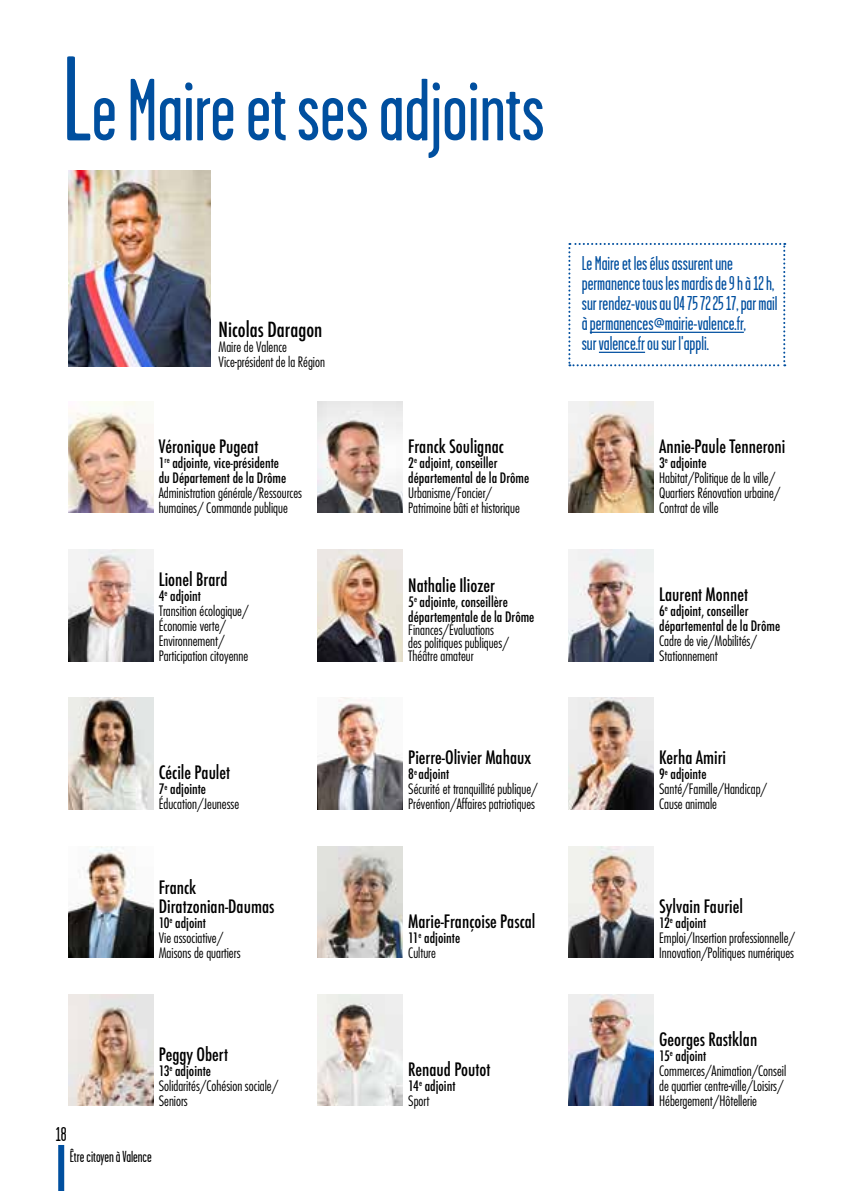
<style>
.page{position:relative;width:842px;height:1191px;background:#fff}
.page>*{position:absolute;margin:0;border:0;box-sizing:border-box;transform-origin:0 0}
.t1{font:88px "Garage Gothic";color:#004f9f}
.t2{font:500 condensed 20.2px "Futura";color:#000}
.t3{font:20px/20px "Garage Gothic";color:#004f9f}
.t4{font:20px "Garage Gothic";color:#000}
.t5{font:500 condensed 18px/19px "Futura";color:#000}
.t6{font:16px "Garage Gothic";color:#000}
.t7{font:300 condensed 14px/15px "Futura";color:#000}
.t8{font:500 condensed 14px/15px "Futura";color:#000}
.s1{font-size:120px}
.s2{font-weight:500}
.s3{font-weight:300}
</style>
<div class="page">
<img style="left:568px;top:401px;width:85px;height:112px">
<img style="left:68px;top:171px;width:142px;height:196px">
<img style="left:568px;top:550px;width:85px;height:111px">
<img style="left:568px;top:698px;width:85px;height:111px">
<img style="left:568px;top:846px;width:85px;height:111px">
<img style="left:568px;top:994px;width:85px;height:112px">
<img style="left:68px;top:401px;width:85px;height:112px">
<img style="left:68px;top:550px;width:85px;height:111px">
<img style="left:68px;top:698px;width:85px;height:111px">
<img style="left:68px;top:994px;width:85px;height:112px">
<img style="left:68px;top:846px;width:85px;height:111px">
<img style="left:317px;top:401px;width:86px;height:112px">
<img style="left:317px;top:550px;width:86px;height:111px">
<img style="left:317px;top:698px;width:86px;height:111px">
<img style="left:317px;top:994px;width:86px;height:112px">
<img style="left:317px;top:846px;width:86px;height:111px">
<svg style="left:568px;top:243px;width:217px;height:123px"></svg>
<div style="left:58px;top:1145px;width:6px;height:46px;background:#004f9f"></div>
<h1 class="t1" style="left:62px;top:65px;width:484px"><span class="s1">L</span>e Maire et ses adjoints</h1>
<h2 class="t2" style="left:219px;top:316px;width:105px">Nicolas Daragon</h2>
<p class="t7" style="left:219px;top:339px;width:108px">Maire de Valence<br>Vice-président de la Région</p>
<p class="t5" style="left:159px;top:437px;width:101px">Véronique Pugeat</p>
<p class="t8" style="left:159px;top:455px;width:129px">1<sup>re</sup> adjointe, vice-présidente du Département de la Drôme</p>
<p class="t7" style="left:159px;top:485px;width:145px">Administration générale/Ressources humaines/ Commande publique</p>
<p class="t5" style="left:159px;top:570px;width:70px">Lionel Brard</p>
<p class="t7" style="left:159px;top:588px;width:91px"><span class="s2">4</span><sup>e</sup> <span class="s2">adjoint<br></span>Transition écologique/<br>Économie verte/<br>Environnement/<br>Participation citoyenne</p>
<p class="t5" style="left:159px;top:763px;width:73px">Cécile Paulet</p>
<p class="t7" style="left:159px;top:781px;width:82px"><span class="s2">7</span><sup>e</sup> <span class="s2">adjointe<br></span>Éducation/Jeunesse</p>
<p class="t5" style="left:159px;top:877px;width:117px">Franck<br>Diratzonian-Daumas</p>
<p class="t7" style="left:159px;top:915px;width:83px"><span class="s2">10</span><sup>e</sup> <span class="s2">adjoint<br></span>Vie associative/<br>Maisons de quartiers</p>
<h3 class="t4" style="left:56px;top:1124px;width:12px">18</h3>
<p class="t5" style="left:159px;top:1044px;width:71px">Peggy Obert</p>
<p class="t7" style="left:159px;top:1063px;width:121px"><span class="s2">13</span><sup>e</sup> <span class="s2">adjointe<br></span>Solidarités/Cohésion sociale/<br>Seniors</p>
<p class="t6" style="left:70px;top:1148px;width:83px">Être citoyen à Valence</p>
<p class="t5" style="left:408px;top:437px;width:97px">Franck Soulignac</p>
<p class="t8" style="left:408px;top:455px;width:123px">2<sup>e</sup> adjoint, conseiller départemental de la Drôme</p>
<p class="t7" style="left:408px;top:485px;width:113px">Urbanisme/Foncier/<br>Patrimoine bâti et historique</p>
<p class="t5" style="left:408px;top:576px;width:88px">Nathalie Iliozer</p>
<p class="t8" style="left:408px;top:594px;width:128px">5<sup>e</sup> adjointe, conseillère départementale de la Drôme</p>
<p class="t7" style="left:408px;top:623px;width:102px;line-height:13.2px">Finances/Évaluations des politiques publiques/<br>Théâtre amateur</p>
<p class="t5" style="left:408px;top:748px;width:124px">Pierre-Olivier Mahaux</p>
<p class="t7" style="left:408px;top:766px;width:131px"><span class="s2">8</span><sup>e</sup> <span class="s2">adjoint<br></span>Sécurité et tranquillité publique/<br>Prévention/Affaires patriotiques</p>
<p class="t5" style="left:408px;top:911px;width:129px">Marie-Françoise Pascal</p>
<p class="t8" style="left:408px;top:930px;width:53px">11<sup>e</sup> adjointe<br><span class="s3">Culture</span></p>
<p class="t5" style="left:408px;top:1059px;width:84px">Renaud Poutot</p>
<p class="t8" style="left:408px;top:1078px;width:49px">14<sup>e</sup> adjoint<br><span class="s3">Sport</span></p>
<h3 class="t3" style="left:582px;top:253px;width:197px">Le Maire et les élus assurent une permanence tous les mardis de 9 h à 12 h, sur rendez-vous au 04 75 72 25 17, par mail à permanences@mairie-valence.fr,<br>sur valence.fr ou sur l'appli.</h3>
<p class="t5" style="left:659px;top:437px;width:128px">Annie-Paule Tenneroni</p>
<p class="t7" style="left:659px;top:455px;width:123px"><span class="s2">3</span><sup>e</sup> <span class="s2">adjointe<br></span>Habitat/Politique de la ville/<br>Quartiers Rénovation urbaine/<br>Contrat de ville</p>
<p class="t5" style="left:659px;top:585px;width:90px">Laurent Monnet</p>
<p class="t8" style="left:659px;top:603px;width:123px">6<sup>e</sup> adjoint, conseiller départemental de la Drôme</p>
<p class="t7" style="left:659px;top:633px;width:99px">Cadre de vie/Mobilités/<br>Stationnement</p>
<p class="t5" style="left:659px;top:748px;width:69px">Kerha Amiri</p>
<p class="t7" style="left:659px;top:766px;width:109px"><span class="s2">9</span><sup>e</sup> <span class="s2">adjointe<br></span>Santé/Famille/Handicap/<br>Cause animale</p>
<p class="t5" style="left:659px;top:896px;width:85px">Sylvain Fauriel</p>
<p class="t7" style="left:659px;top:915px;width:137px"><span class="s2">12</span><sup>e</sup> <span class="s2">adjoint<br></span>Emploi/Insertion professionnelle/<br>Innovation/Politiques numériques</p>
<p class="t5" style="left:659px;top:1029px;width:100px">Georges Rastklan</p>
<p class="t7" style="left:659px;top:1048px;width:129px"><span class="s2">15</span><sup>e</sup> <span class="s2">adjoint<br></span>Commerces/Animation/Conseil de quartier centre-ville/Loisirs/<br>Hébergement/Hôtellerie</p>
</div>
